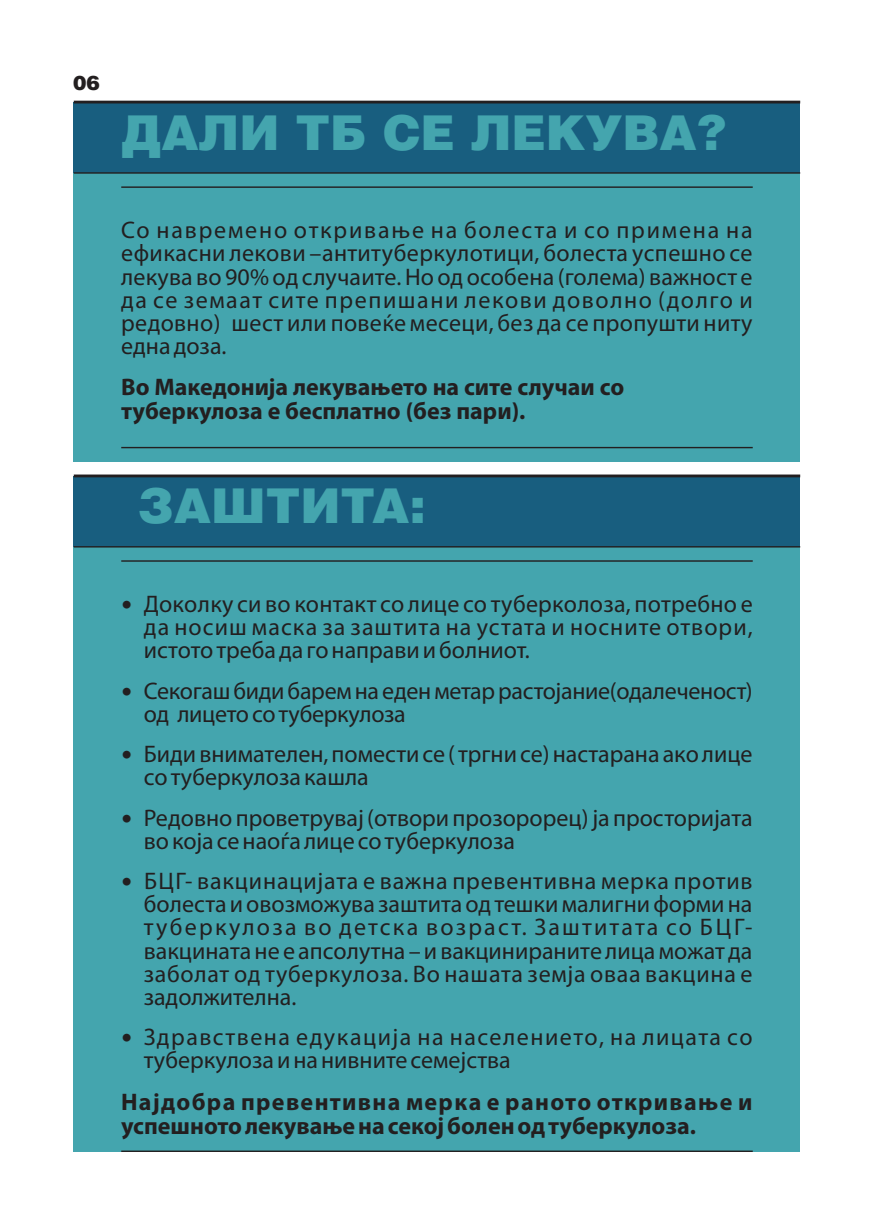
<style>
.page{position:relative;width:874px;height:1225px;background:#fff}
.page>*{position:absolute;margin:0;border:0;box-sizing:border-box;transform-origin:0 0}
.t1{font:900 48px "Helios";color:#44a5ae}
.t2{font:24px/23px "Myriad Pro";color:#231f20;text-align:justify}
.t3{font:700 24px/23.8px "Myriad Pro";letter-spacing:.03em;color:#231f20}
.t4{font:24px/23px "Myriad Pro";letter-spacing:.055em;color:#231f20}
.t5{font:700 24px/23.8px "Myriad Pro";color:#231f20}
.t6{font:900 20px "Helios";color:#231f20}
</style>
<div class="page">
<div style="left:74px;top:547px;width:725px;height:604px;background:#44a5ae"></div>
<div style="left:74px;top:173px;width:725px;height:289px;background:#44a5ae"></div>
<div style="left:74px;top:476px;width:725px;height:71px;background:#185e7f"></div>
<div style="left:74px;top:102px;width:725px;height:71px;background:#185e7f"></div>
<hr style="left:74px;top:101px;width:725px;height:2px;background:#231f20">
<hr style="left:74px;top:172px;width:725px;height:2px;background:#231f20">
<hr style="left:121px;top:186px;width:631px;height:2px;background:#231f20">
<hr style="left:121px;top:447px;width:631px;height:1px;background:#231f20">
<hr style="left:74px;top:474px;width:725px;height:3px;background:#231f20">
<hr style="left:74px;top:546px;width:725px;height:1px;background:#231f20">
<hr style="left:121px;top:560px;width:631px;height:2px;background:#231f20">
<hr style="left:121px;top:1150px;width:631px;height:2px;background:#231f20">
<p class="t6" style="left:73px;top:74px;width:28px">06</p>
<h1 class="t1" style="left:121px;top:110px;width:606px">ДАЛИ ТБ СЕ ЛЕКУВА?</h1>
<p class="t2" style="left:121px;top:221px;width:632px">Со навремено откривање на болеста и со примена на ефикасни лекови –антитуберкулотици, болеста успешно се лекува во 90%од случаите.Но од особена (голема) важност е да се земаат сите препишани лекови доволно (долго и редовно) шест или повеќемесеци, без да се пропушти ниту една доза.</p>
<p class="t5" style="left:121px;top:377px;width:504px">Во Македонија лекувањето на сите случаи со туберкулоза е бесплатно (без пари).</p>
<h1 class="t1" style="left:138px;top:484px;width:289px">ЗАШТИТА:</h1>
<p class="t2" style="left:144px;top:595px;width:610px">Доколку си во контакт со лице со туберколоза, потребно е да носиш маска за заштита на устата и носните отвори, истото треба да го направи и болниот.</p>
<p class="t2" style="left:144px;top:681px;width:610px">Секогаш биди барем на еден метар растојание(одалеченост) од лицето со туберкулоза</p>
<p class="t2" style="left:144px;top:745px;width:610px">Биди внимателен, помести се ( тргни се) настарана ако лице со туберкулоза кашла</p>
<p class="t2" style="left:144px;top:808px;width:610px">Редовно проветрувај (отвори прозорорец) ја просторијата во која се наоѓа лице со туберкулоза</p>
<p class="t2" style="left:144px;top:871px;width:610px">БЦГ- вакцинацијата е важна превентивна мерка против болеста и овозможува заштита од тешки малигни форми на туберкулоза во детска возраст. Заштитата со БЦГ&shy;вакцината не е апсолутна – и вакцинираните лица можат да заболат од туберкулоза. Во нашата земја оваа вакцина е задолжителна.</p>
<p class="t4" style="left:144px;top:1027px;width:610px">Здравствена едукација на населението, на лицата со туберкулоза и на нивните семејства</p>
<p class="t3" style="left:121px;top:1092px;width:632px">Најдобра превентивна мерка е раното откривање и успешното лекување на секој болен одтуберкулоза.</p>
</div>
